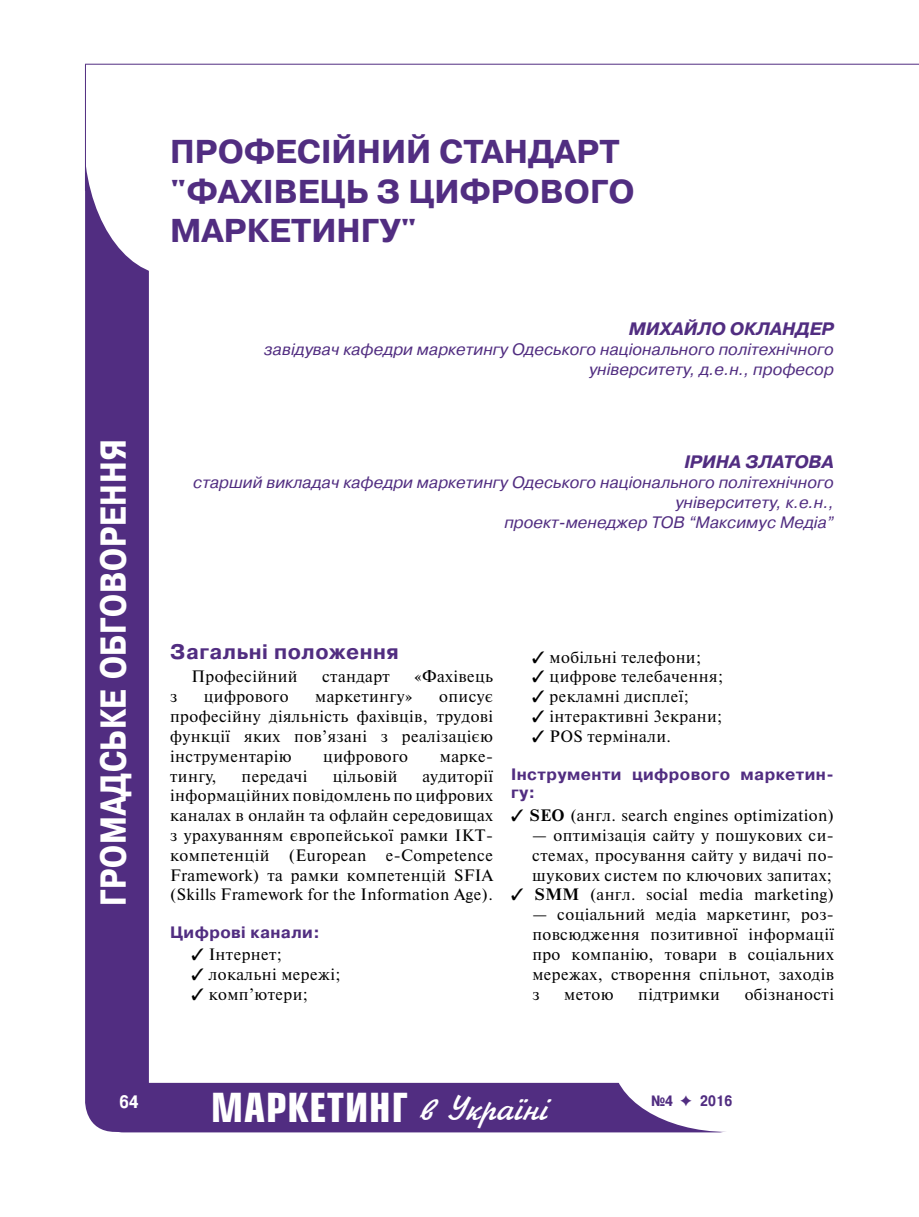
<style>
.page{position:relative;width:919px;height:1217px;background:#fff}
.page>*{position:absolute;margin:0;border:0;box-sizing:border-box;transform-origin:0 0}
.t1{font:700 39px "Europe Cond";letter-spacing:.025em;color:#fff}
.t2{font:700 36px "Pragmatica Cond C";letter-spacing:.025em;color:#fff}
.t3{font:700 33px "Pragmatica C";color:#512d81}
.t4{font:700 21px "Pragmatica C";letter-spacing:.025em;color:#512d81}
.t5{font:italic 700 18px "Pragmatica C";color:#512d81}
.t6{font:700 18px "Pragmatica Cond C";color:#fff}
.t7{font:16.5px/19.8px "Newton C";letter-spacing:.025em;color:#000;text-align:justify}
.t8{font:italic 16.5px/19.8px "Pragmatica C";color:#512d81;text-align:right}
.t9{font:700 16.5px/18.1px "Pragmatica C";letter-spacing:.025em;color:#512d81}
.t10{font:700 15px "Pragmatica Cond C";color:#512d81}
.s1{font-family:"Dixieland"}
.s2{font-weight:700}
.s3{font-family:"Jikharev";font-weight:400;font-size:36px}
.s4{font-family:"Dixieland";font-weight:400}
</style>
<div class="page">
<div style="left:85px;top:111px;width:64px;height:1020px;background:#512d81;border-radius:30px"></div>
<div style="left:84px;top:0;width:173px;height:275px;background:#fff;border-radius:50%"></div>
<div style="left:101px;top:1082px;width:640px;height:50px;background:#512d81;border-radius:22px"></div>
<div style="left:612px;top:986px;width:230px;height:145px;background:#fff;border-radius:50%"></div>
<hr style="left:85px;top:64px;width:833px;height:1px;background:#512d81">
<hr style="left:85px;top:64px;width:1px;height:127px;background:#512d81">
<h3 class="t3" style="left:170px;top:134px;width:51px">ПРОФЕС</h3>
<h3 class="t3" style="left:321px;top:134px;width:36px">ІЙНИЙ</h3>
<h3 class="t3" style="left:439px;top:134px;width:24px">СТАНДАРТ</h3>
<h3 class="t3" style="left:170px;top:174px;width:43px">"ФАХ</h3>
<h3 class="t3" style="left:263px;top:174px;width:198px">ІВЕЦЬ З ЦИФРОВО</h3>
<h3 class="t3" style="left:590px;top:174px;width:43px">ГО</h3>
<h3 class="t3" style="left:170px;top:213px;width:55px">МАРКЕТИН</h3>
<h3 class="t3" style="left:361px;top:213px;width:58px">ГУ"</h3>
<h2 class="t2" style="left:93px;top:905px;width:468px;rotate:-90deg">ГРОМАДСЬКЕ ОБГОВОРЕННЯ</h2>
<p class="t5" style="left:628px;top:319px;width:194px">Михайло Окландер</p>
<p class="t8" style="left:264px;top:340px;width:571px">завідувач кафедри маркетингу Одеського національного політехнічного університету, д.е.н., професор</p>
<p class="t5" style="left:684px;top:452px;width:151px">Ірина Златова</p>
<p class="t8" style="left:193px;top:472px;width:642px">старший викладач кафедри маркетингу Одеського національного політехнічного університету, к.е.н.,<br>проект-менеджер ТОВ “Максимус Медіа”</p>
<p class="t4" style="left:170px;top:640px;width:230px">Загальні положення</p>
<p class="t7" style="left:191px;top:666px;width:108px">Професійний</p>
<p class="t7" style="left:322px;top:666px;width:69px">стандарт</p>
<p class="t7" style="left:414px;top:666px;width:80px">«Фахівець</p>
<p class="t7" style="left:170px;top:686px;width:8px">з</p>
<p class="t7" style="left:204px;top:686px;width:86px">цифрового</p>
<p class="t7" style="left:315px;top:686px;width:99px">маркетингу»</p>
<p class="t7" style="left:170px;top:686px;width:324px;text-indent:269px">описує професійну діяльність фахівців, трудові функції яких пов’язані з реалізацією інструментарію</p>
<p class="t7" style="left:323px;top:746px;width:86px">цифрового</p>
<p class="t7" style="left:440px;top:746px;width:55px">марке-</p>
<p class="t7" style="left:170px;top:765px;width:48px">тингу,</p>
<p class="t7" style="left:241px;top:765px;width:67px">передачі</p>
<p class="t7" style="left:332px;top:765px;width:66px">цільовій</p>
<p class="t7" style="left:170px;top:765px;width:324px;text-indent:252px">аудиторії інформаційних повідомлень по цифрових каналах в онлайн та офлайн середовищах з урахуванням європейської рамки ІКТ&shy;компетенцій (European e-Competence Framework) та рамки компетенцій SFIA (Skills Framework for the Information Age).</p>
<p class="t9" style="left:170px;top:923px;width:151px">Цифрові канали:</p>
<p class="t7" style="left:191px;top:944px;width:150px;text-align:left"><span class="s1">3</span> Інтернет;<br><span class="s1">3</span> локальні мережі;<br><span class="s1">3</span> комп’ютери;</p>
<p class="t7" style="left:532px;top:647px;width:192px;text-align:left"><span class="s1">3</span> мобільні телефони;<br><span class="s1">3</span> цифрове телебачення;<br><span class="s1">3</span> рекламні дисплеї;<br><span class="s1">3</span> інтерактивні 3екрани;<br><span class="s1">3</span> POS термінали.</p>
<p class="t9" style="left:511px;top:765px;width:324px">Інструменти цифрового маркетин&shy;гу:</p>
<p class="t7" style="left:511px;top:805px;width:324px"><span class="s1">3</span> <span class="s2">SEO</span> (англ. search engines optimization)</p>
<p class="t7" style="left:511px;top:825px;width:324px;text-align:right">— оптимізація сайту у пошукових си&shy;стемах, просування сайту у видачі по&shy;шукових систем по ключових запитах;<br><span class="s1">3</span> <span class="s2">SMM</span> (англ. social media marketing)</p>
<p class="t7" style="left:532px;top:904px;width:303px">— соціальний медіа маркетинг, роз&shy;повсюдження позитивної інформації про компанію, товари в соціальних мережах, створення спільнот, заходів з</p>
<p class="t7" style="left:564px;top:983px;width:51px">метою</p>
<p class="t7" style="left:638px;top:983px;width:83px">підтримки</p>
<p class="t7" style="left:744px;top:983px;width:91px">обізнаності</p>
<h1 class="t1" style="left:211px;top:1081px;width:337px">МАРКЕТИНГ <span class="s3">в Україні</span></h1>
<p class="t6" style="left:119px;top:1090px;width:20px">64</p>
<p class="t10" style="left:651px;top:1091px;width:83px">№4 <span class="s4">F</span> 2016</p>
</div>
